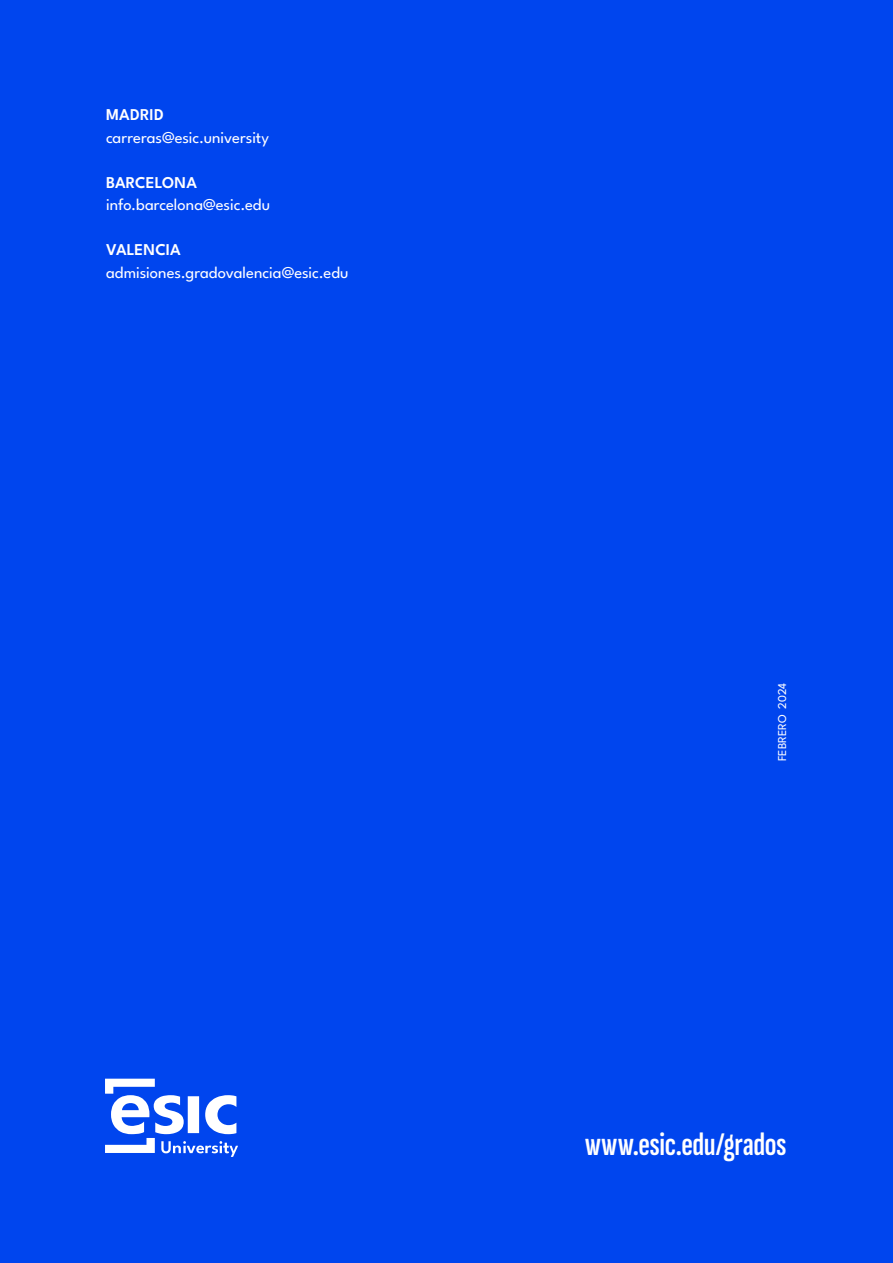
<style>
.page{position:relative;width:893px;height:1263px;background:#0045ee}
.page>*{position:absolute;margin:0;border:0;box-sizing:border-box;transform-origin:0 0}
.t1{font:600 extra-condensed 33px "Sofia Sans";letter-spacing:-.01em;color:#fff}
.t2{font:16.5px "League Spartan";letter-spacing:-.005em;color:#fff}
.t3{font:600 16.5px "League Spartan";letter-spacing:.005em;color:#fff}
.t4{font:12px "League Spartan";color:#fff}
</style>
<div class="page">
<svg style="left:105px;top:1079px;width:133px;height:78px"></svg>
<p class="t3" style="left:106px;top:102px;width:59px">MADRID</p>
<p class="t2" style="left:106px;top:125px;width:165px">carreras@esic.university</p>
<p class="t3" style="left:106px;top:169px;width:92px">BARCELONA</p>
<p class="t2" style="left:106px;top:192px;width:166px">info.barcelona@esic.edu</p>
<p class="t3" style="left:106px;top:237px;width:76px">VALENCIA</p>
<p class="t2" style="left:106px;top:260px;width:244px">admisiones.gradovalencia@esic.edu</p>
<p class="t4" style="left:773px;top:761px;width:80px;rotate:-90deg">FEBRERO 2024</p>
<h1 class="t1" style="left:585px;top:1125px;width:203px">www.esic.edu/grados</h1>
</div>
